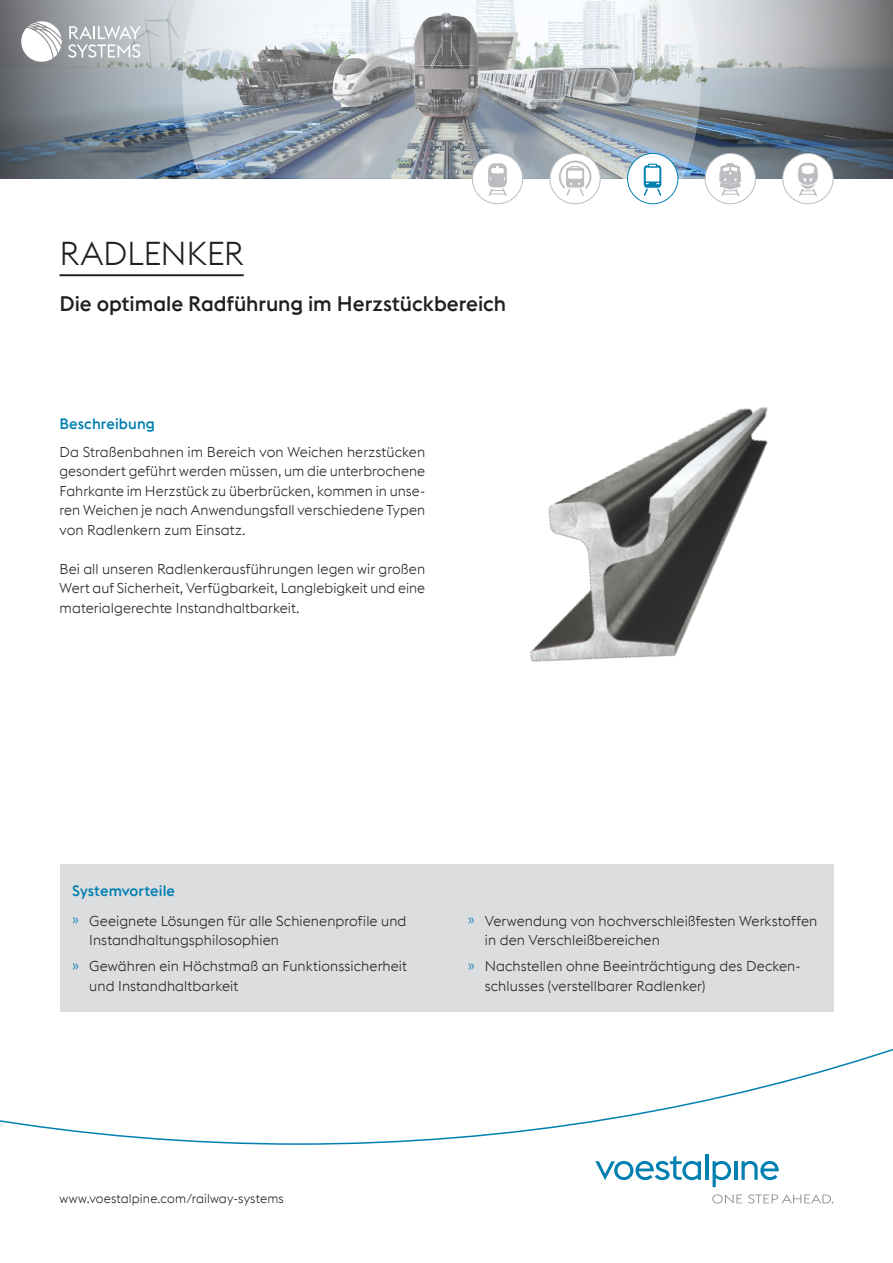
<style>
.page{position:relative;width:893px;height:1263px;background:#fff}
.page>*{position:absolute;margin:0;border:0;box-sizing:border-box;transform-origin:0 0}
.HL-1-schwarz{font:300 33px "voestalpine";letter-spacing:-.01em;color:#231f20}
.Sub-HL-1{font:500 21px "voestalpine";letter-spacing:-.005em;color:#231f20}
.Sub-HL-2-boe-Spalten{font:500 15px "voestalpine";letter-spacing:.005em;color:#007fb1}
.Sub-HL-2-boe{font:500 15px "voestalpine";letter-spacing:.005em;color:#007fb1}
.Copy{font:300 14.25px/19.5px "voestalpine";letter-spacing:.005em;color:#231f20}
.t1{font:300 12.75px "voestalpine";letter-spacing:.01em;color:#231f20}
.s1{color:#007fb1}
</style>
<div class="page">
<svg style="left:0;top:1048px;width:893px;height:97px"></svg>
<svg style="left:595px;top:1156px;width:106px;height:24px"></svg>
<hr style="left:705px;top:1154px;width:3px;height:26px;background:#007fb1">
<svg style="left:713px;top:1161px;width:18px;height:26px"></svg>
<hr style="left:734px;top:1161px;width:3px;height:19px;background:#007fb1">
<svg style="left:741px;top:1161px;width:38px;height:19px"></svg>
<svg style="left:712px;top:1194px;width:30px;height:9px"></svg>
<svg style="left:748px;top:1194px;width:85px;height:9px"></svg>
<svg style="left:0;top:0;width:182px;height:179px;background:#848e96"></svg>
<svg style="left:701px;top:0;width:192px;height:179px;background:#8a9298"></svg>
<svg style="left:21px;top:21px;width:41px;height:41px"></svg>
<svg style="left:68px;top:26px;width:73px;height:32px"></svg>
<svg style="left:182px;top:0;width:519px;height:179px"></svg>
<hr style="left:60px;top:274px;width:184px;height:2px;background:#231f20">
<img style="left:530px;top:407px;width:238px;height:255px">
<div style="left:60px;top:864px;width:773px;height:148px;background:#dcdddf"></div>
<div style="left:472px;top:153px;width:51px;height:51px;background:#fff;border-radius:50%"></div>
<div style="left:472px;top:153px;width:51px;height:51px;border:1px solid #bcbdc0;border-radius:50%"></div>
<svg style="left:488px;top:163px;width:19px;height:33px"></svg>
<div style="left:550px;top:153px;width:50px;height:51px;background:#fff;border-radius:50%"></div>
<div style="left:550px;top:153px;width:51px;height:51px;border:1px solid #bcbdc0;border-radius:50%"></div>
<svg style="left:558px;top:160px;width:34px;height:37px"></svg>
<div style="left:705px;top:153px;width:50px;height:51px;background:#fff;border-radius:50%"></div>
<div style="left:705px;top:153px;width:51px;height:51px;border:1px solid #bcbdc0;border-radius:50%"></div>
<svg style="left:720px;top:163px;width:21px;height:33px"></svg>
<div style="left:783px;top:153px;width:50px;height:51px;background:#fff;border-radius:50%"></div>
<div style="left:782px;top:153px;width:51px;height:51px;border:1px solid #bcbdc0;border-radius:50%"></div>
<svg style="left:798px;top:162px;width:20px;height:34px"></svg>
<div style="left:628px;top:153px;width:50px;height:51px;background:#fff;border-radius:50%"></div>
<div style="left:627px;top:153px;width:51px;height:51px;border:1px solid #007fb1;border-radius:50%"></div>
<svg style="left:643px;top:164px;width:19px;height:32px"></svg>
<p class="HL-1-schwarz" style="left:60px;top:234px;width:186px">RADLENKER</p>
<p class="Sub-HL-1" style="left:60px;top:291px;width:448px">Die optimale Radführung im Herzstückbereich</p>
<p class="Sub-HL-2-boe" style="left:60px;top:414px;width:97px">Beschreibung</p>
<p class="Copy" style="left:60px;top:442px;width:367px;text-align:justify">Da Straßenbahnen im Bereich von Weichen herzstücken gesondert geführt werden müssen, um die unterbrochene Fahrkante im Herzstück zu überbrücken, kommen in unse&shy;ren Weichen je nach Anwendungsfall verschiedene Typen von Radlenkern zum Einsatz.</p>
<p class="Copy" style="left:60px;top:559px;width:367px;text-align:justify">Bei all unseren Radlenkerausführungen legen wir großen Wert auf Sicherheit, Verfügbarkeit, Langlebigkeit und eine materialgerechte Instandhaltbarkeit.</p>
<p class="Sub-HL-2-boe-Spalten" style="left:72px;top:882px;width:104px">Systemvorteile</p>
<p class="Copy" style="left:89px;top:911px;width:319px;text-indent:-17px"><span class="s1">»</span> Geeignete Lösungen für alle Schienenprofile und<br>Instandhaltungsphilosophien</p>
<p class="Copy" style="left:89px;top:956px;width:319px;text-indent:-17px"><span class="s1">»</span> Gewähren ein Höchstmaß an Funktionssicherheit und Instandhaltbarkeit</p>
<p class="Copy" style="left:485px;top:911px;width:334px;text-indent:-17px"><span class="s1">»</span> Verwendung von hochverschleißfesten Werkstoffen in den Verschleißbereichen</p>
<p class="Copy" style="left:485px;top:956px;width:317px;text-indent:-17px"><span class="s1">»</span> Nachstellen ohne Beeinträchtigung des Decken&shy;schlusses (verstellbarer Radlenker)</p>
<p class="t1" style="left:60px;top:1191px;width:226px">www.voestalpine.com/railway-systems</p>
</div>
